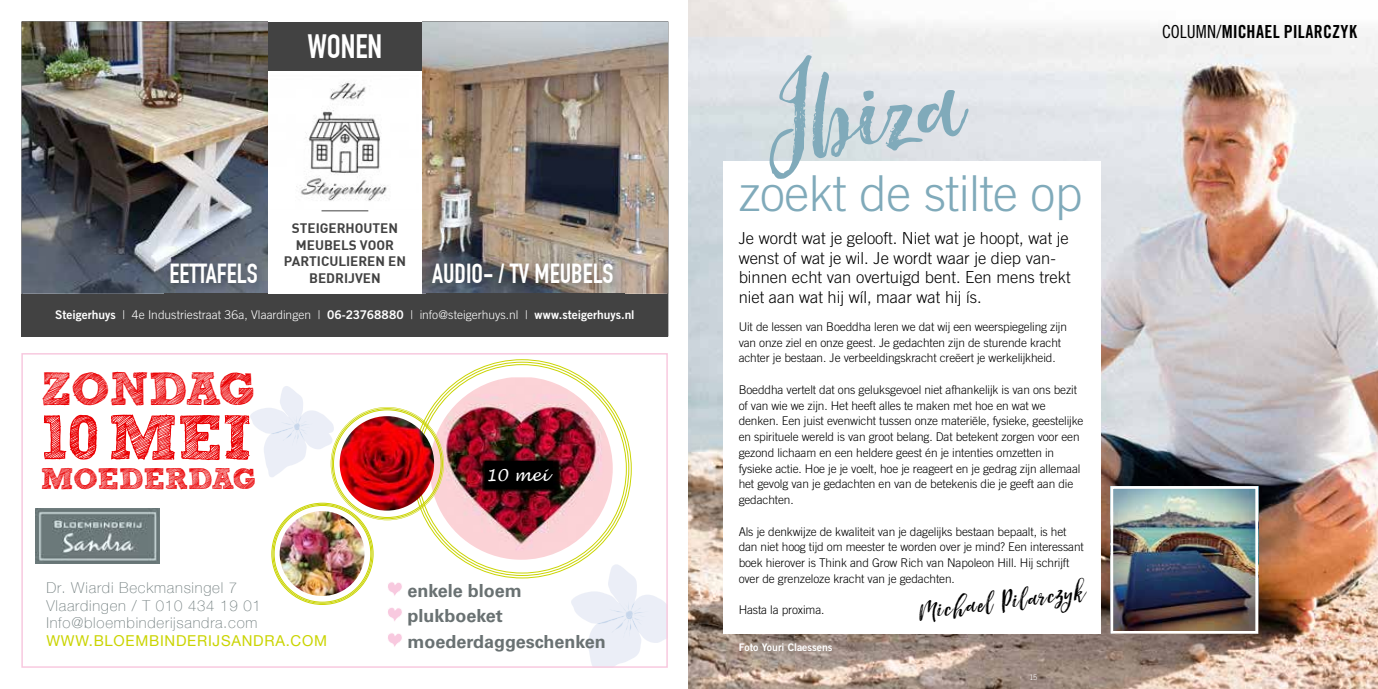
<style>
.page{position:relative;width:1378px;height:689px;background:#fff}
.page>*{position:absolute;margin:0;border:0;box-sizing:border-box;transform-origin:0 0}
.t1{font:162.15px "Hello Sunshine";color:#80aaba}
.t2{font:700 63px "freeversion Sketch Block";color:#ea0003}
.t3{font:300 49.5px "Trade Gothic LT Std";letter-spacing:-.01em;color:#80aaba}
.t4{font:700 46.5px "freeversion Sketch Block";letter-spacing:-.01em;color:#ea0003}
.t5{font:italic 34.5px "Hello Sunshine";color:#000}
.t6{font:700 33px "DIN Condensed";color:#fff}
.t7{font:700 29.7px "freeversion Sketch Block";letter-spacing:-.01em;color:#ea0003}
.t8{font:700 27px "DIN Condensed";color:#fff}
.t9{font:700 18px/25.5px "Univers CE";color:#697172}
.t10{font:18px "Trade Gothic LT Std Bd Cn 20";letter-spacing:.01em;color:#000}
.t11{font:300 16.5px/19.5px "Trade Gothic LT Std";color:#000}
.t12{font:italic 16.5px "Lucida Handwriting";color:#fff}
.t13{font:100 15px/17.2px "Helvetica Neue";letter-spacing:.05em;color:#717d7e}
.t14{font:15px "Helvetica Neue";letter-spacing:.05em;color:#cad400}
.t15{font:700 13.5px/16.5px "DIN";color:#424242;text-align:center}
.t16{font:300 12px/15.8px "Trade Gothic LT Std";letter-spacing:-.01em;color:#000}
.t17{font:300 12px "Trade Gothic LT Std";color:#fff}
.t18{font:10.5px "Trade Gothic LT Std Bd 2";color:#fff}
.t19{font:300 7.5px "Trade Gothic LT Std";color:#fff}
.s1{font-family:"Trade Gothic LT Std Bd 2";font-weight:400}
.s2{font-family:"Trade Gothic LT Std Cn 18"}
</style>
<div class="page">
<img style="left:689px;top:0;width:689px;height:689px">
<div style="left:723px;top:162px;width:378px;height:472px;background:#fff"></div>
<img style="left:1114px;top:490px;width:140px;height:140px">
<div style="left:1110px;top:486px;width:148px;height:148px;border:3px solid #fff"></div>
<img style="left:421px;top:22px;width:247px;height:272px">
<img style="left:22px;top:22px;width:246px;height:272px">
<div style="left:22px;top:294px;width:646px;height:42px;background:#424242"></div>
<img style="left:296px;top:81px;width:91px;height:120px">
<div style="left:268px;top:22px;width:153px;height:48px;background:#424242"></div>
<hr style="left:321px;top:211px;width:47px;height:1px;background:#424242">
<img style="left:427px;top:258px;width:197px;height:36px">
<img style="left:164px;top:258px;width:104px;height:36px">
<svg style="left:498px;top:359px;width:134px;height:219px"></svg>
<svg style="left:488px;top:362px;width:141px;height:214px"></svg>
<svg style="left:460px;top:364px;width:167px;height:209px"></svg>
<img style="left:444px;top:377px;width:87px;height:182px">
<div style="left:486px;top:462px;width:66px;height:27px;background:#000"></div>
<svg style="left:571px;top:564px;width:94px;height:101px"></svg>
<div style="left:21px;top:353px;width:647px;height:315px;border:2px solid #f8c9df"></div>
<img style="left:35px;top:509px;width:125px;height:54px">
<img style="left:250px;top:386px;width:194px;height:235px">
<svg style="left:388px;top:633px;width:14px;height:14px"></svg>
<h3 class="t6" style="left:307px;top:27px;width:76px">WONEN</h3>
<p class="t15" style="left:284px;top:219px;width:123px">STEIGERHOUTEN<br>MEUBELS VOOR<br>PARTICULIEREN EN<br>BEDRIJVEN</p>
<h3 class="t8" style="left:169px;top:258px;width:90px">EETTAFELS</h3>
<h3 class="t8" style="left:432px;top:258px;width:183px">AUDIO- / TV MEUBELS</h3>
<p class="t17" style="left:55px;top:308px;width:581px"><span class="s1">Steigerhuys</span> | 4e Industriestraat 36a, Vlaardingen | <span class="s1">06-23768880</span> | info@steigerhuys.nl | <span class="s1">www.steigerhuys.nl</span></p>
<h3 class="t4" style="left:41px;top:372px;width:216px">ZONDAG</h3>
<h2 class="t2" style="left:41px;top:414px;width:213px">10 MEI</h2>
<h3 class="t7" style="left:41px;top:468px;width:216px">MOEDERDAG</h3>
<p class="t13" style="left:46px;top:579px;width:216px">Dr. Wiardi Beckmansingel 7<br>Vlaardingen / T 010 434 19 01<br>Info@bloembinderijsandra.com</p>
<p class="t14" style="left:46px;top:630px;width:282px">WWW.BLOEMBINDERIJSANDRA.COM</p>
<h3 class="t12" style="left:486px;top:465px;width:64px">10 mei</h3>
<h3 class="t9" style="left:407px;top:578px;width:200px">enkele bloem plukboeket moederdaggeschenken</h3>
<h1 class="t1" style="left:755px;top:32px;width:197px;rotate:-7deg">Ibiza</h1>
<h3 class="t3" style="left:738px;top:164px;width:345px">zoekt de stilte op</h3>
<h3 class="t11" style="left:738px;top:228px;width:333px">Je wordt wat je gelooft. Niet wat je hoopt, wat je wenst of wat je wil. Je wordt waar je diep van&shy;binnen echt van overtuigd bent. Een mens trekt niet aan wat hij wíl, maar wat hij ís.</h3>
<p class="t16" style="left:738px;top:318px;width:330px">Uit de lessen van Boeddha leren we dat wij een weerspiegeling zijn van onze ziel en onze geest. Je gedachten zijn de sturende kracht achter je bestaan. Je verbeeldingskracht creëert je werkelijkheid.</p>
<p class="t16" style="left:738px;top:381px;width:346px">Boeddha vertelt dat ons geluksgevoel niet afhankelijk is van ons bezit of van wie we zijn. Het heeft alles te maken met hoe en wat we denken. Een juist evenwicht tussen onze materiële, fysieke, geestelijke en spirituele wereld is van groot belang. Dat betekent zorgen voor een gezond lichaam en een heldere geest én je intenties omzetten in fysieke actie. Hoe je je voelt, hoe je reageert en je gedrag zijn allemaal het gevolg van je gedachten en van de betekenis die je geeft aan die gedachten.</p>
<p class="t16" style="left:738px;top:523px;width:347px">Als je denkwijze de kwaliteit van je dagelijks bestaan bepaalt, is het dan niet hoog tijd om meester te worden over je mind? Een interessant boek hierover is Think and Grow Rich van Napoleon Hill. Hij schrijft over de grenzeloze kracht van je gedachten.</p>
<p class="t16" style="left:738px;top:602px;width:87px">Hasta la proxima.</p>
<p class="t18" style="left:738px;top:641px;width:95px">Foto Youri Claessens</p>
<h3 class="t5" style="left:916px;top:592px;width:168px;rotate:-7deg">Michael Pilarczyk</h3>
<p class="t19" style="left:1029px;top:672px;width:9px">15</p>
<h3 class="t10" style="left:1162px;top:21px;width:197px"><span class="s2">COLUMN/</span>MICHAEL PILARCZYK</h3>
</div>
